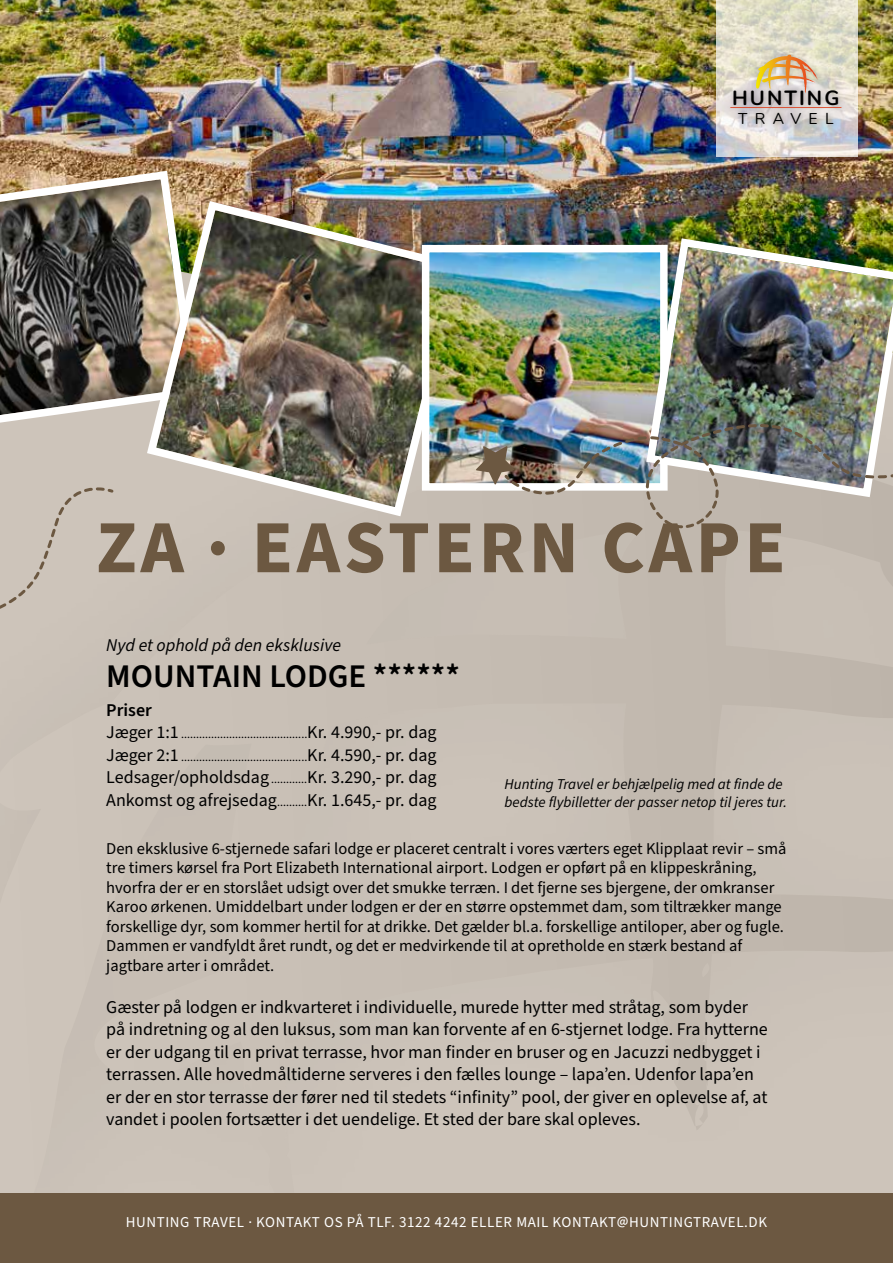
<style>
.page{position:relative;width:893px;height:1263px;background:#fff}
.page>*{position:absolute;margin:0;border:0;box-sizing:border-box;transform-origin:0 0}
.t1{font:700 75px "Source Sans Pro";letter-spacing:.05em;color:#6c5841}
.t2{font:600 33px "Source Sans Pro";color:#000}
.t3{font:700 20.55px "Nunito";letter-spacing:.1em;color:#000}
.t4{font:18px/22.5px "Source Sans Pro";color:#000}
.t5{font:italic 18px "Source Sans Pro";color:#000}
.t6{font:600 18px "Source Sans Pro";color:#000}
.t7{font:16.5px/19.5px "Source Sans Pro";color:#000}
.t8{font:15.6px "Nunito";letter-spacing:.47em;color:#000}
.t9{font:italic 15px/18px "Source Sans Pro";color:#000}
.t10{font:15px "Source Sans Pro";letter-spacing:.04em;color:#fff}
.t11{font:12px/22.5px "Source Sans Pro";color:#000}
.s1{font-size:18px}
.s2{font-size:12px}
</style>
<div class="page">
<div style="left:0;top:1193px;width:893px;height:70px;background:#6c5841"></div>
<img style="left:0;top:0;width:893px;height:241px">
<img style="left:0;top:167px;width:203px;height:263px">
<img style="left:142px;top:197px;width:326px;height:324px">
<img style="left:418px;top:241px;width:224px;height:253px">
<img style="left:642px;top:234px;width:251px;height:177px">
<div style="left:0;top:487px;width:115px;height:137px;background:#cdc4ba"></div>
<img style="left:476px;top:411px;width:417px;height:121px">
<svg style="left:716px;top:0;width:141px;height:157px;background:#dedbcc"></svg>
<img style="left:721px;top:54px;width:131px;height:23px">
<img style="left:721px;top:77px;width:131px;height:60px">
<img style="left:843px;top:54px;width:3px;height:52px">
<img style="left:735px;top:54px;width:5px;height:47px">
<img style="left:836px;top:54px;width:7px;height:57px">
<img style="left:836px;top:54px;width:2px;height:55px">
<img style="left:740px;top:54px;width:17px;height:5px">
<img style="left:740px;top:59px;width:29px;height:60px">
<img style="left:769px;top:54px;width:67px;height:68px">
<img style="left:776px;top:59px;width:60px;height:60px">
<img style="left:757px;top:54px;width:62px;height:60px">
<img style="left:759px;top:54px;width:59px;height:60px">
<p class="t3" style="left:732px;top:83px;width:109px">HUNTING</p>
<p class="t8" style="left:738px;top:107px;width:97px">TRAVEL</p>
<h1 class="t1" style="left:96px;top:496px;width:691px">ZA · EASTERN CAPE</h1>
<p class="t5" style="left:106px;top:633px;width:236px">Nyd et ophold på den eksklusive</p>
<h2 class="t2" style="left:106px;top:654px;width:355px">MOUNTAIN LODGE ******</h2>
<p class="t6" style="left:106px;top:698px;width:47px">Priser</p>
<p class="t11" style="left:106px;top:723px;width:332px"><span class="s1">Jæger 1:1</span> ..........................................<span class="s1">Kr. 4.990,- pr. dag<br>Jæger 2:1</span> ..........................................<span class="s1">Kr. 4.590,- pr. dag</span></p>
<p class="t4" style="left:106px;top:766px;width:332px">Ledsager/opholdsdag <span class="s2">............</span>Kr. 3.290,- pr. dag<br>Ankomst og afrejsedag<span class="s2">..........</span>Kr. 1.645,- pr. dag</p>
<p class="t9" style="left:504px;top:776px;width:284px">Hunting Travel er behjælpelig med at finde de bedste flybilletter der passer netop til jeres tur.</p>
<p class="t7" style="left:106px;top:839px;width:682px">Den eksklusive 6-stjernede safari lodge er placeret centralt i vores værters eget Klipplaat revir – små tre timers kørsel fra Port Elizabeth International airport. Lodgen er opført på en klippeskråning, hvorfra der er en storslået udsigt over det smukke terræn. I det fjerne ses bjergene, der omkranser Karoo ørkenen. Umiddelbart under lodgen er der en større opstemmet dam, som tiltrækker mange forskellige dyr, som kommer hertil for at drikke. Det gælder bl.a. forskellige antiloper, aber og fugle.<br>Dammen er vandfyldt året rundt, og det er medvirkende til at opretholde en stærk bestand af jagtbare arter i området.</p>
<p class="t4" style="left:106px;top:996px;width:663px">Gæster på lodgen er indkvarteret i individuelle, murede hytter med stråtag, som byder på indretning og al den luksus, som man kan forvente af en 6-stjernet lodge. Fra hytterne er der udgang til en privat terrasse, hvor man finder en bruser og en Jacuzzi nedbygget i terrassen. Alle hovedmåltiderne serveres i den fælles lounge – lapa’en. Udenfor lapa’en er der en stor terrasse der fører ned til stedets “infinity” pool, der giver en oplevelse af, at vandet i poolen fortsætter i det uendelige. Et sted der bare skal opleves.</p>
<p class="t10" style="left:126px;top:1212px;width:643px">HUNTING TRAVEL · KONTAKT OS PÅ TLF. 3122 4242 ELLER MAIL KONTAKT@HUNTINGTRAVEL.DK</p>
</div>
